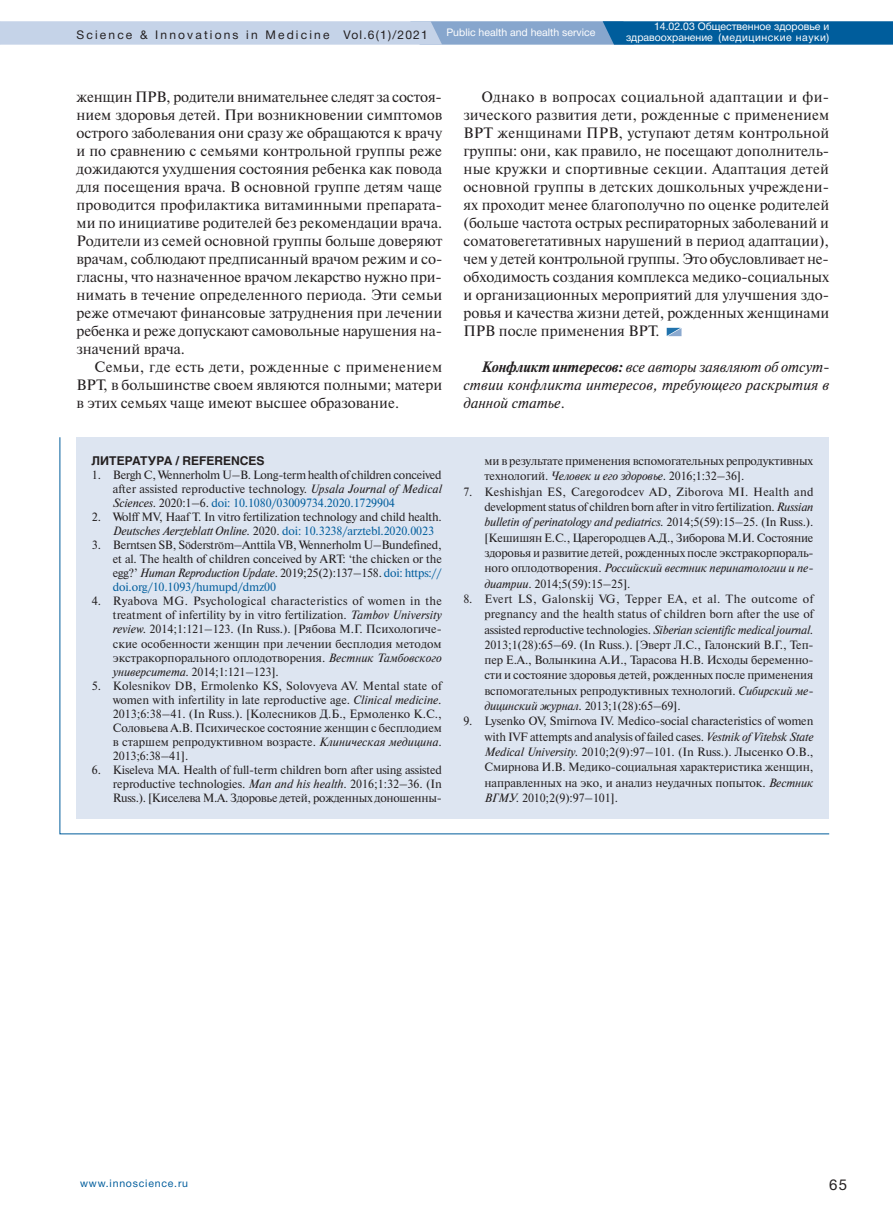
<style>
.page{position:relative;width:893px;height:1225px;background:#fff}
.page>*{position:absolute;margin:0;border:0;box-sizing:border-box;transform-origin:0 0}
.t1{font:15px/18px "Newton C";color:#231f20;text-align:justify}
.t2{font:italic 15px/18px "Newton C";letter-spacing:.005em;color:#231f20;text-align:justify}
.t3{font:15px "Helvetica Neue Cyr";color:#231f20}
.t4{font:12px/15.3px "Newton C";letter-spacing:-.01em;color:#231f20;text-align:justify}
.t5{font:12px "Helvetica Neue Cyr";letter-spacing:.18em;color:#231f20}
.t6{font:700 12px "Helios C";color:#231f20}
.t7{font:10.5px/10.5px "Helvetica Neue Cyr";color:#fff;text-align:right}
.t8{font:10.5px "Helvetica Neue Cyr";letter-spacing:.075em;color:#005d9c}
.s1{font-style:italic}
.s2{color:#005d9c}
.s3{font-family:"Times New Roman"}
.s4{font-weight:700}
.s5{font-style:normal}
</style>
<div class="page">
<svg style="left:0;top:21px;width:893px;height:24px;background:#7da6cb"></svg>
<svg style="left:667px;top:328px;width:14px;height:8px"></svg>
<svg style="left:59px;top:437px;width:771px;height:397px"></svg>
<div style="left:77px;top:437px;width:752px;height:382px;background:#dde5f1"></div>
<p class="t5" style="left:77px;top:28px;width:353px">Science &amp; Innovations in Medicine Vol.6(1)/2021</p>
<p class="t7" style="left:446px;top:27px;width:150px">Public health and health service</p>
<p class="t7" style="left:626px;top:21px;width:205px">14.02.03 Общественное здоровье и здравоохранение (медицинские науки)</p>
<p class="t1" style="left:77px;top:88px;width:367px">женщин ПРВ, родители внимательнее следят за состоя&shy;нием здоровья детей. При возникновении симптомов острого заболевания они сразу же обращаются к врачу и по сравнению с семьями контрольной группы реже дожидаются ухудшения состояния ребенка как повода для посещения врача. В основной группе детям чаще проводится профилактика витаминными препарата&shy;ми по инициативе родителей без рекомендации врача.<br>Родители из семей основной группы больше доверяют врачам, соблюдают предписанный врачом режим и со&shy;гласны, что назначенное врачом лекарство нужно при&shy;нимать в течение определенного периода. Эти семьи реже отмечают финансовые затруднения при лечении ребенка и реже допускают самовольные нарушения на&shy;значений врача.</p>
<p class="t1" style="left:77px;top:358px;width:367px;text-indent:18px">Семьи, где есть дети, рожденные с применением ВРТ, в большинстве своем являются полными; матери в этих семьях чаще имеют высшее образование.</p>
<p class="t6" style="left:92px;top:454px;width:175px">ЛИТЕРАТУРА / RЕFERENCES</p>
<p class="t4" style="left:113px;top:468px;width:331px;line-height:14.1px;text-indent:-21px">1. Bergh C, Wennerholm U–B. Long-term health of children conceived after assisted reproductive technology. <span class="s1">Upsala Journal of Medical Sciences</span>. 2020:1–6. <span class="s2">doi: 10.1080/03009734.2020.1729904</span></p>
<p class="t4" style="left:113px;top:510px;width:331px;line-height:14.1px;text-indent:-21px">2. Wolff MV, Haaf T. In vitro fertilization technology and child health.<br><span class="s1">Deutsches Aerzteblatt Online.</span> 2020. <span class="s2">doi: 10.3238/arztebl.2020.0023</span></p>
<p class="t4" style="left:113px;top:538px;width:330px;line-height:14.1px;text-indent:-21px">3. Berntsen SB, S<span class="s3">ö</span>derstr<span class="s3">ö</span>m–Anttila VB, Wennerholm U–Bundefined, et al. The health of children conceived by ART: ‘the chicken or the egg?’ <span class="s1">Human Reproduction Update</span>. 2019;25(2):137–158. <span class="s2">doi: https:// doi.org/10.1093/humupd/dmz00</span></p>
<p class="t4" style="left:113px;top:594px;width:331px;line-height:14.1px;text-indent:-21px">4. Ryabova MG. Psychological characteristics of women in the treatment of infertility by in vitro fertilization. <span class="s1">Tambov University review.</span> 2014;1:121–123. (In Russ.). [Рябова М.Г. Психологиче&shy;ские особенности женщин при лечении бесплодия методом экстракорпорального оплодотворения. <span class="s1">Вестник Тамбовского университета.</span> 2014;1:121–123].</p>
<p class="t4" style="left:113px;top:678px;width:331px;line-height:14.1px;text-indent:-21px">5. Kolesnikov DB, Ermolenko KS, Solovyeva AV. Mental state of women with infertility in late reproductive age. <span class="s1">Clinical medicine.<br></span>2013;6:38–41. (In Russ.). [Колесников Д.Б., Ермоленко К.С., Соловьева А.В. Психическое состояние женщин с бесплодием в старшем репродуктивном возрасте. <span class="s1">Клиническая медицина.<br></span>2013;6:38–41].</p>
<p class="t4" style="left:113px;top:763px;width:331px;line-height:14.1px;text-indent:-21px">6. Kiseleva MA. Health of full-term children born after using assisted reproductive technologies. <span class="s1">Man and his health.</span> 2016;1:32–36. (In Russ.). [Киселева М.А. Здоровье детей, рожденных доношенны-</p>
<p class="t1" style="left:463px;top:88px;width:367px;text-indent:18px">Однако в вопросах социальной адаптации и фи&shy;зического развития дети, рожденные с применением ВРТ женщинами ПРВ, уступают детям контрольной группы: они, как правило, не посещают дополнитель&shy;ные кружки и спортивные секции. Адаптация детей основной группы в детских дошкольных учреждени&shy;ях проходит менее благополучно по оценке родителей (больше частота острых респираторных заболеваний и соматовегетативных нарушений в период адаптации), чем у детей контрольной группы. Это обусловливает не&shy;обходимость создания комплекса медико-социальных и организационных мероприятий для улучшения здо&shy;ровья и качества жизни детей, рожденных женщинами ПРВ после применения ВРТ.</p>
<p class="t2" style="left:463px;top:358px;width:367px;text-indent:18px"><span class="s4">Конфликт интересов:</span> все авторы заявляют об отсут&shy;ствии конфликта интересов, требующего раскрытия в данной статье<span class="s5">.</span></p>
<p class="t4" style="left:484px;top:453px;width:330px">ми в результате применения вспомогательных репродуктивных технологий. <span class="s1">Человек и его здоровье.</span> 2016;1:32–36].</p>
<p class="t4" style="left:484px;top:484px;width:331px;text-indent:-21px">7. Keshishjan ES, Caregorodcev AD, Ziborova MI. Health and development status of children born after in vitro fertilization. <span class="s1">Russian bulletin of perinatology and pediatrics.</span> 2014;5(59):15–25. (In Russ.). [Кешишян Е.С., Царегородцев А.Д., Зиборова М.И. Состояние здоровья и развитие детей, рожденных после экстракорпораль&shy;ного оплодотворения. <span class="s1">Российский вестник перинатологии и пе&shy;диатрии</span>. 2014;5(59):15–25].</p>
<p class="t4" style="left:484px;top:591px;width:331px;text-indent:-21px">8. Evert LS, Galonskij VG, Tepper EA, et al. The outcome of pregnancy and the health status of children born after the use of assisted reproductive technologies. <span class="s1">Siberian scientific medical journal.<br></span>2013;1(28):65–69. (In Russ.). [Эверт Л.С., Галонский В.Г., Теп&shy;пер Е.А., Волынкина А.И., Тарасова Н.В. Исходы беременно&shy;сти и состояние здоровья детей, рожденных после применения вспомогательных репродуктивных технологий. <span class="s1">Сибирский ме&shy;дицинский журнал.</span> 2013;1(28):65–69].</p>
<p class="t4" style="left:484px;top:713px;width:331px;text-indent:-21px">9. Lysenko OV, Smirnova IV. Medico-social characteristics of women with IVF attempts and analysis of failed cases. <span class="s1">Vestnik of Vitebsk State Medical University.</span> 2010;2(9):97–101. (In Russ.). Лысенко О.В., Смирнова И.В. Медико-социальная характеристика женщин, направленных на эко, и анализ неудачных попыток. <span class="s1">Вестник ВГМУ.</span> 2010;2(9):97–101].</p>
<p class="t8" style="left:80px;top:1177px;width:109px">www.innoscience.ru</p>
<p class="t3" style="left:829px;top:1176px;width:19px">65</p>
</div>
